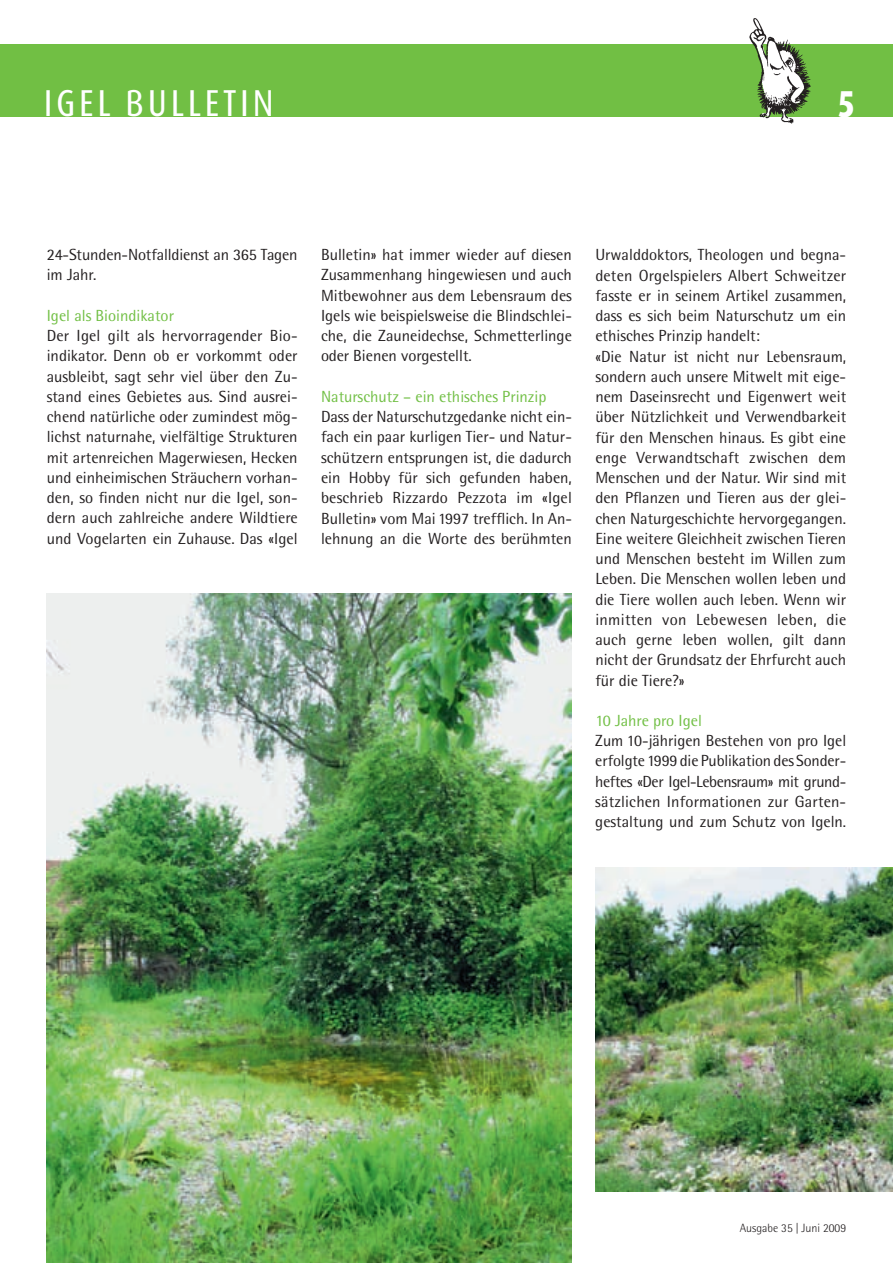
<style>
.page{position:relative;width:893px;height:1263px;background:#fff}
.page>*{position:absolute;margin:0;border:0;box-sizing:border-box;transform-origin:0 0}
.t1{font:37.5px "Dax Condensed";letter-spacing:.1em;color:#fff}
.t2{font:800 37.5px "Dax Condensed";color:#fff}
.t3{font:16.2px/20.2px "Rotis Semi Sans";color:#231f20;text-align:justify}
.t4{font:16.2px "Rotis Semi Sans";color:#71bf44}
.t5{font:300 12px "Rotis Semi Sans";color:#231f20}
</style>
<div class="page">
<div style="left:0;top:44px;width:893px;height:72px;background:#71bf44"></div>
<img style="left:749px;top:18px;width:63px;height:106px">
<img style="left:47px;top:594px;width:525px;height:669px">
<img style="left:595px;top:868px;width:298px;height:324px">
<h1 class="t1" style="left:44px;top:83px;width:231px">IGEL BULLETIN</h1>
<h1 class="t2" style="left:838px;top:83px;width:19px">5</h1>
<p class="t3" style="left:47px;top:244px;width:252px">24-Stunden-Notfalldienst an 365 Tagen im Jahr.</p>
<p class="t4" style="left:47px;top:306px;width:129px">Igel als Bioindikator</p>
<p class="t3" style="left:47px;top:325px;width:252px">Der Igel gilt als hervorragender Bio&shy;indikator. Denn ob er vorkommt oder ausbleibt, sagt sehr viel über den Zu&shy;stand eines Gebietes aus. Sind ausrei&shy;chend natürliche oder zumindest mög&shy;lichst naturnahe, vielfältige Strukturen mit artenreichen Magerwiesen, Hecken und einheimischen Sträuchern vorhan&shy;den, so finden nicht nur die Igel, son&shy;dern auch zahlreiche andere Wildtiere und Vogelarten ein Zuhause. Das «Igel</p>
<p class="t3" style="left:321px;top:244px;width:252px">Bulletin» hat immer wieder auf diesen Zusammenhang hingewiesen und auch Mitbewohner aus dem Lebensraum des Igels wie beispielsweise die Blindschlei&shy;che, die Zauneidechse, Schmetterlinge oder Bienen vorgestellt.</p>
<p class="t4" style="left:321px;top:387px;width:227px">Naturschutz – ein ethisches Prinzip</p>
<p class="t3" style="left:321px;top:406px;width:252px">Dass der Naturschutzgedanke nicht ein&shy;fach ein paar kurligen Tier- und Natur&shy;schützern entsprungen ist, die dadurch ein Hobby für sich gefunden haben, beschrieb Rizzardo Pezzota im «Igel Bulletin» vom Mai 1997 trefflich. In An&shy;lehnung an die Worte des berühmten</p>
<p class="t3" style="left:595px;top:244px;width:252px;text-align:left">Urwalddoktors, Theologen und begna&shy;deten Orgelspielers Albert Schweitzer fasste er in seinem Artikel zusammen, dass es sich beim Naturschutz um ein ethisches Prinzip handelt:<br>«Die Natur ist nicht nur Lebensraum, sondern auch unsere Mitwelt mit eige&shy;nem Daseinsrecht und Eigenwert weit über Nützlichkeit und Verwendbarkeit für den Menschen hinaus. Es gibt eine enge Verwandtschaft zwischen dem Menschen und der Natur. Wir sind mit den Pflanzen und Tieren aus der glei&shy;chen Naturgeschichte hervorgegangen.<br>Eine weitere Gleichheit zwischen Tieren und Menschen besteht im Willen zum Leben. Die Menschen wollen leben und die Tiere wollen auch leben. Wenn wir inmitten von Lebewesen leben, die auch gerne leben wollen, gilt dann nicht der Grundsatz der Ehrfurcht auch für die Tiere?»</p>
<p class="t4" style="left:595px;top:711px;width:108px">10 Jahre pro Igel</p>
<p class="t3" style="left:595px;top:730px;width:252px">Zum 10-jährigen Bestehen von pro Igel erfolgte 1999 die Publikation des Sonder&shy;heftes «Der Igel-Lebensraum» mit grund&shy;sätzlichen Informationen zur Garten&shy;gestaltung und zum Schutz von Igeln.</p>
<p class="t5" style="left:740px;top:1221px;width:108px">Ausgabe 35 | Juni 2009</p>
</div>
